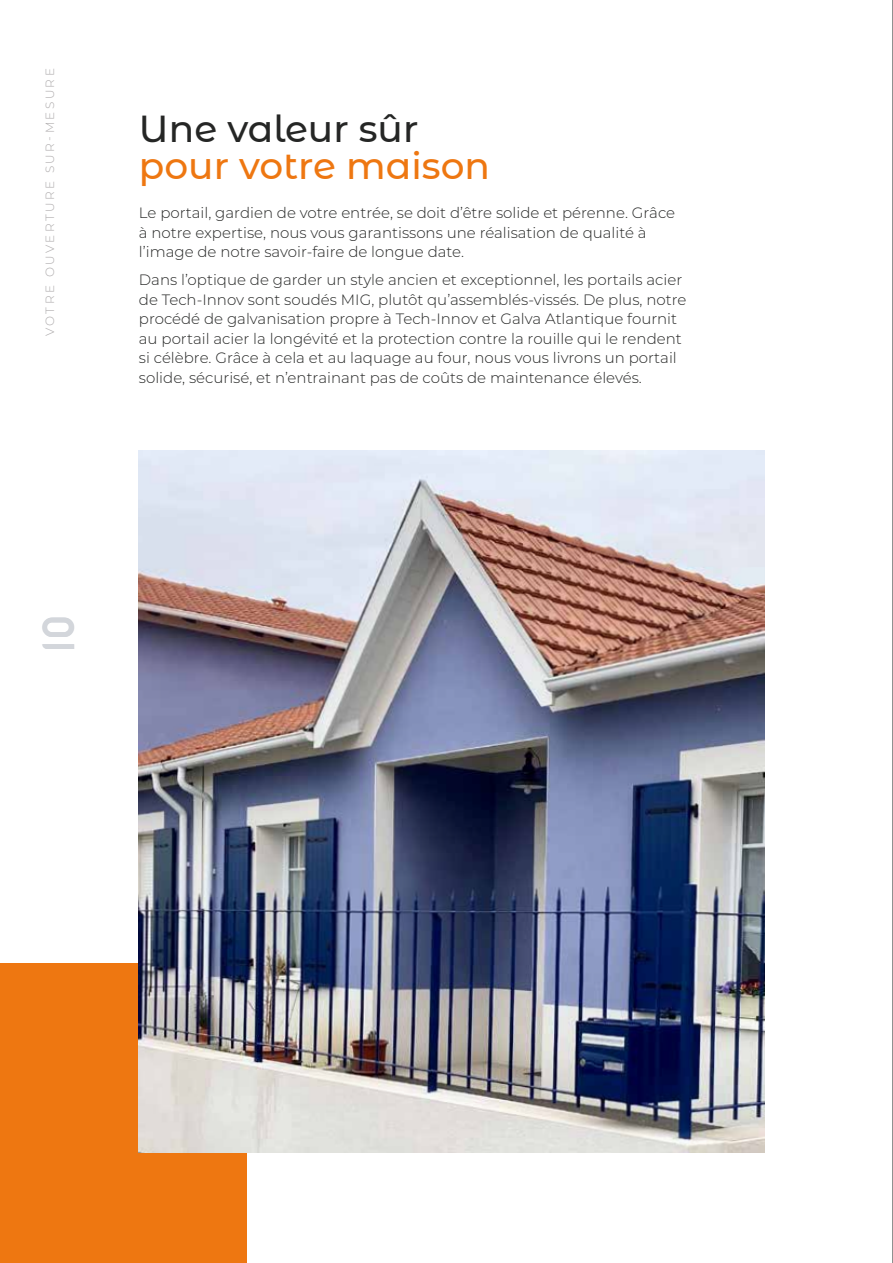
<style>
.page{position:relative;width:893px;height:1263px;background:#fff}
.page>*{position:absolute;margin:0;border:0;box-sizing:border-box;transform-origin:0 0}
.t1{font:45px "Cano";color:#d3d6db}
.t2{font:500 37.5px "Montserrat Alternates";color:#e71}
.t3{font:500 37.5px "Montserrat Alternates";color:#252625}
.t4{font:300 15px/19.5px "Montserrat";color:#252625}
.t5{font:300 12px "Montserrat";letter-spacing:.2em;color:#aeabac}
</style>
<div class="page">
<hr style="left:892px;top:0;width:1px;height:1263px;background:#252625">
<div style="left:0;top:964px;width:247px;height:299px;background:#e71"></div>
<img style="left:139px;top:451px;width:625px;height:701px">
<p class="t5" style="left:42px;top:336px;width:269px;rotate:-90deg">VOTRE OUVERTURE SUR-MESURE</p>
<h2 class="t3" style="left:139px;top:102px;width:281px">Une valeur sûr</h2>
<h2 class="t2" style="left:139px;top:140px;width:353px">pour votre maison</h2>
<p class="t4" style="left:139px;top:203px;width:538px">Le portail, gardien de votre entrée, se doit d’être solide et pérenne. Grâce à notre expertise, nous vous garantissons une réalisation de qualité à l’image de notre savoir-faire de longue date.</p>
<p class="t4" style="left:139px;top:270px;width:549px">Dans l’optique de garder un style ancien et exceptionnel, les portails acier de Tech-Innov sont soudés MIG, plutôt qu’assemblés-vissés. De plus, notre procédé de galvanisation propre à Tech-Innov et Galva Atlantique fournit au portail acier la longévité et la protection contre la rouille qui le rendent si célèbre. Grâce à cela et au laquage au four, nous vous livrons un portail solide, sécurisé, et n’entrainant pas de coûts de maintenance élevés.</p>
<h1 class="t1" style="left:40px;top:649px;width:37px;rotate:-90deg">10</h1>
</div>
